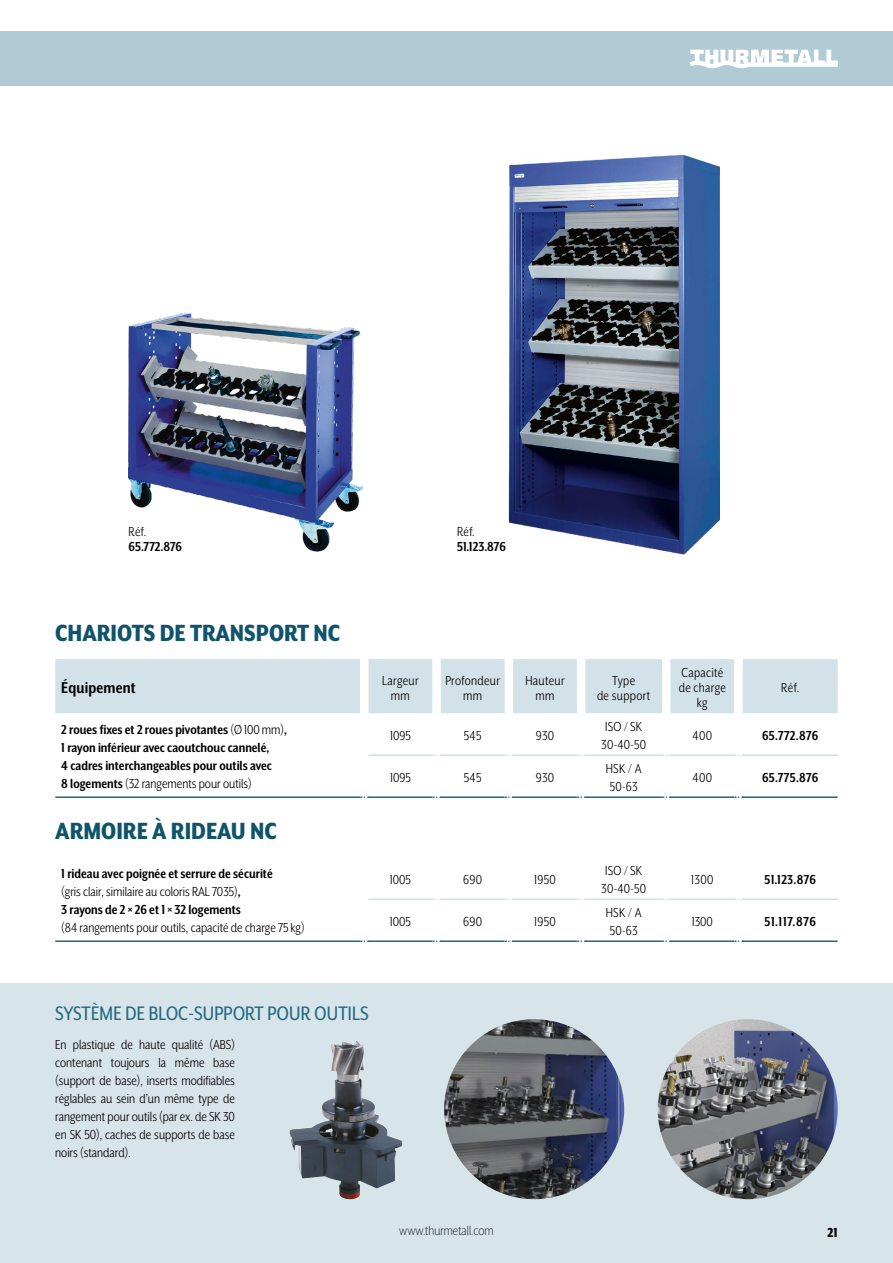
<style>
.page{position:relative;width:893px;height:1263px;background:#fff}
.page>*{position:absolute;margin:0;border:0;box-sizing:border-box;transform-origin:0 0}
.t1{font:800 27px "Mr Eaves XL San Nar OT";color:#0f546a}
.t2{font:22.5px "Mr Eaves XL San Nar OT";letter-spacing:.01em;color:#206981}
.t3{font:700 18px "Mr Eaves XL San Nar OT";letter-spacing:.01em;color:#000}
.t4{font:15px/18px "Mr Eaves XL San Nar OT";letter-spacing:.015em;color:#000;text-align:center}
.t5{font:700 15px/18px "Mr Eaves XL San Nar OT";color:#000}
.t6{font:300 15px "Mr Eaves XL San Nar OT";color:#000}
.t7{font:800 15px "Mr Eaves XL San Nar OT";color:#000}
.s1{font-weight:400}
</style>
<div class="page">
<div style="left:0;top:32px;width:893px;height:54px;background:#b0cad6"></div>
<svg style="left:690px;top:50px;width:148px;height:18px"></svg>
<div style="left:0;top:983px;width:893px;height:280px;background:#d7e4ea"></div>
<img style="left:290px;top:1044px;width:52px;height:146px">
<img style="left:444px;top:1019px;width:180px;height:180px;border-radius:90px">
<img style="left:658px;top:1019px;width:180px;height:180px;border-radius:90px">
<img style="left:509px;top:155px;width:211px;height:399px">
<img style="left:129px;top:313px;width:234px;height:238px">
<svg style="left:55px;top:659px;width:783px;height:54px;background:#d6e3e9"></svg>
<hr style="left:55px;top:796px;width:305px;height:2px;background:#206a81">
<svg style="left:361px;top:796px;width:8px;height:2px"></svg>
<hr style="left:369px;top:796px;width:63px;height:2px;background:#206a81">
<hr style="left:441px;top:796px;width:64px;height:2px;background:#206a81">
<hr style="left:513px;top:796px;width:64px;height:2px;background:#206a81">
<hr style="left:585px;top:796px;width:77px;height:2px;background:#206a81">
<hr style="left:670px;top:796px;width:64px;height:2px;background:#206a81">
<hr style="left:743px;top:796px;width:95px;height:2px;background:#206a81">
<svg style="left:433px;top:796px;width:8px;height:2px"></svg>
<svg style="left:505px;top:796px;width:8px;height:2px"></svg>
<svg style="left:735px;top:796px;width:8px;height:2px"></svg>
<hr style="left:369px;top:754px;width:63px;height:2px;background:#d3e1e8">
<hr style="left:441px;top:754px;width:64px;height:2px;background:#d3e1e8">
<hr style="left:513px;top:754px;width:64px;height:2px;background:#d3e1e8">
<hr style="left:585px;top:754px;width:77px;height:2px;background:#d3e1e8">
<hr style="left:670px;top:754px;width:64px;height:2px;background:#d3e1e8">
<hr style="left:743px;top:754px;width:95px;height:2px;background:#d3e1e8">
<hr style="left:55px;top:940px;width:305px;height:2px;background:#206a81">
<svg style="left:361px;top:940px;width:8px;height:2px"></svg>
<hr style="left:369px;top:940px;width:63px;height:2px;background:#206a81">
<hr style="left:441px;top:940px;width:64px;height:2px;background:#206a81">
<hr style="left:513px;top:940px;width:64px;height:2px;background:#206a81">
<hr style="left:585px;top:940px;width:77px;height:2px;background:#206a81">
<hr style="left:670px;top:940px;width:64px;height:2px;background:#206a81">
<hr style="left:743px;top:940px;width:95px;height:2px;background:#206a81">
<svg style="left:433px;top:940px;width:8px;height:2px"></svg>
<svg style="left:505px;top:940px;width:8px;height:2px"></svg>
<svg style="left:735px;top:940px;width:8px;height:2px"></svg>
<hr style="left:369px;top:898px;width:63px;height:2px;background:#d3e1e8">
<hr style="left:441px;top:898px;width:64px;height:2px;background:#d3e1e8">
<hr style="left:513px;top:898px;width:64px;height:2px;background:#d3e1e8">
<hr style="left:585px;top:898px;width:77px;height:2px;background:#d3e1e8">
<hr style="left:670px;top:898px;width:64px;height:2px;background:#d3e1e8">
<hr style="left:743px;top:898px;width:95px;height:2px;background:#d3e1e8">
<p class="t4" style="left:129px;top:522px;width:19px">Réf.</p>
<p class="t5" style="left:129px;top:537px;width:55px">65.772.876</p>
<h1 class="t1" style="left:55px;top:618px;width:287px">CHARIOTS DE TRANSPORT NC</h1>
<p class="t4" style="left:457px;top:522px;width:19px">Réf.</p>
<p class="t5" style="left:457px;top:537px;width:50px">51.123.876</p>
<p class="t3" style="left:61px;top:678px;width:76px">Équipement</p>
<p class="t4" style="left:382px;top:672px;width:38px;line-height:15px">Largeur mm</p>
<p class="t4" style="left:445px;top:672px;width:56px;line-height:15px">Profondeur mm</p>
<p class="t4" style="left:525px;top:672px;width:41px;line-height:15px">Hauteur mm</p>
<p class="t4" style="left:597px;top:672px;width:55px;line-height:15px">Type<br>de support</p>
<p class="t4" style="left:679px;top:665px;width:49px;line-height:15px">Capacité de charge kg</p>
<p class="t4" style="left:781px;top:678px;width:19px">Réf.</p>
<p class="t5" style="left:61px;top:720px;width:227px">2 roues fixes et 2 roues pivotantes <span class="s1">(Ø 100mm)</span>, 1 rayon inférieur avec caoutchouc cannelé,<br>4 cadres interchangeables pour outils avec<br>8 logements <span class="s1">(32 rangements pour outils)</span></p>
<p class="t4" style="left:390px;top:726px;width:22px">1095</p>
<p class="t4" style="left:464px;top:726px;width:19px">545</p>
<p class="t4" style="left:536px;top:726px;width:20px">930</p>
<p class="t4" style="left:601px;top:717px;width:46px;text-align:left">ISO /SK<br>30-40-50</p>
<p class="t4" style="left:693px;top:726px;width:21px">400</p>
<p class="t5" style="left:762px;top:726px;width:58px">65.772.876</p>
<p class="t4" style="left:390px;top:768px;width:22px">1095</p>
<p class="t4" style="left:464px;top:768px;width:19px">545</p>
<p class="t4" style="left:536px;top:768px;width:20px">930</p>
<p class="t4" style="left:606px;top:759px;width:37px;text-align:left">HSK / A<br>50-63</p>
<p class="t4" style="left:693px;top:768px;width:21px">400</p>
<p class="t5" style="left:762px;top:768px;width:58px">65.775.876</p>
<h1 class="t1" style="left:55px;top:816px;width:223px">ARMOIRE À RIDEAU NC</h1>
<p class="t5" style="left:61px;top:864px;width:213px">1 rideau avec poignée et serrure de sécurité <span class="s1">(gris clair, similaire au coloris RAL 7035)</span>,<br>3 rayons de 2×26 et 1×32 logements</p>
<p class="t4" style="left:61px;top:918px;width:245px">(84 rangements pour outils, capacité de charge 75kg)</p>
<p class="t4" style="left:390px;top:870px;width:23px">1005</p>
<p class="t4" style="left:463px;top:870px;width:20px">690</p>
<p class="t4" style="left:534px;top:870px;width:23px">1950</p>
<p class="t4" style="left:601px;top:861px;width:46px;text-align:left">ISO /SK<br>30-40-50</p>
<p class="t4" style="left:691px;top:870px;width:24px">1300</p>
<p class="t5" style="left:764px;top:870px;width:53px">51.123.876</p>
<p class="t4" style="left:390px;top:912px;width:23px">1005</p>
<p class="t4" style="left:463px;top:912px;width:20px">690</p>
<p class="t4" style="left:534px;top:912px;width:23px">1950</p>
<p class="t4" style="left:606px;top:903px;width:37px;text-align:left">HSK / A<br>50-63</p>
<p class="t4" style="left:692px;top:912px;width:23px">1300</p>
<p class="t5" style="left:764px;top:912px;width:53px">51.117.876</p>
<h2 class="t2" style="left:55px;top:1001px;width:315px">SYSTÈME DE BLOC-SUPPORT POUR OUTILS</h2>
<p class="t4" style="left:55px;top:1035px;width:181px;text-align:justify">En plastique de haute qualité (ABS) contenant toujours la même base (support de base), inserts modifiables réglables au sein d’un même type de rangement pour outils (parex. de SK 30 en SK 50), caches de supports de base noirs (standard).</p>
<p class="t6" style="left:399px;top:1223px;width:96px">www.thurmetall.com</p>
<p class="t7" style="left:827px;top:1224px;width:12px">21</p>
</div>
